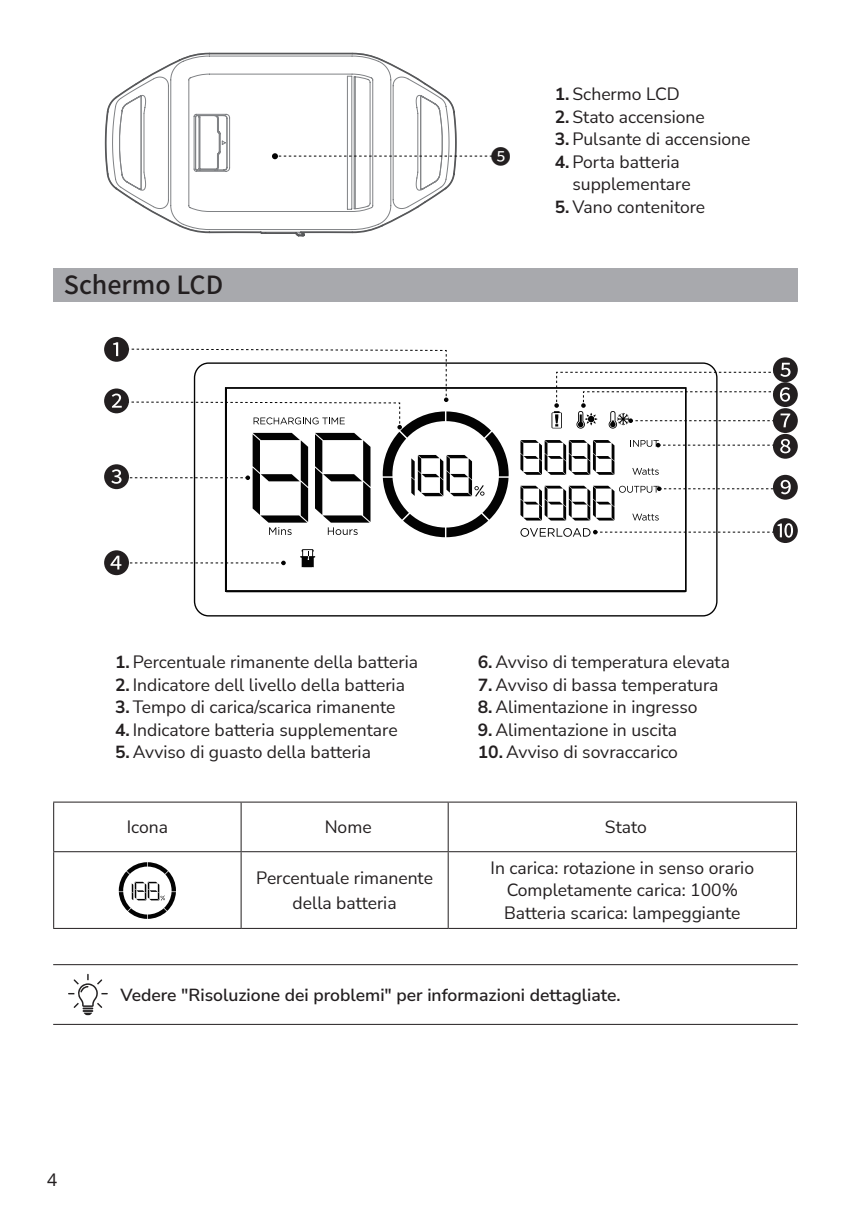
<style>
.page{position:relative;width:851px;height:1205px;background:#fff}
.page>*{position:absolute;margin:0;border:0;box-sizing:border-box;transform-origin:0 0}
.t1{font:500 25px "Noto Sans SC";color:#231f20}
.t2{font:20px "Noto Sans JP";color:#231f20}
.t3{font:17.5px/22.5px "Nunito Sans";color:#231f20;text-align:center}
.t4{font:600 17.5px "Nunito Sans";color:#231f20}
.t5{font:17.5px "Noto Sans";color:#231f20}
.s1{font-weight:700}
</style>
<div class="page">
<hr style="left:53px;top:801px;width:188px;height:1px;background:#231f20">
<hr style="left:53px;top:802px;width:1px;height:49px;background:#231f20">
<hr style="left:241px;top:801px;width:207px;height:1px;background:#231f20">
<hr style="left:240px;top:802px;width:1px;height:49px;background:#231f20">
<hr style="left:448px;top:801px;width:348px;height:1px;background:#231f20">
<hr style="left:447px;top:802px;width:1px;height:49px;background:#231f20">
<hr style="left:795px;top:802px;width:1px;height:49px;background:#231f20">
<hr style="left:53px;top:851px;width:188px;height:1px;background:#231f20">
<hr style="left:53px;top:852px;width:1px;height:76px;background:#231f20">
<hr style="left:241px;top:851px;width:207px;height:1px;background:#231f20">
<hr style="left:240px;top:852px;width:1px;height:76px;background:#231f20">
<hr style="left:448px;top:851px;width:348px;height:1px;background:#231f20">
<hr style="left:447px;top:852px;width:1px;height:76px;background:#231f20">
<hr style="left:795px;top:852px;width:1px;height:76px;background:#231f20">
<hr style="left:53px;top:928px;width:188px;height:1px;background:#231f20">
<hr style="left:241px;top:928px;width:207px;height:1px;background:#231f20">
<hr style="left:448px;top:928px;width:348px;height:1px;background:#231f20">
<svg style="left:119px;top:862px;width:57px;height:57px"></svg>
<div style="left:53px;top:268px;width:744px;height:33px;background:#a8a9ad"></div>
<svg style="left:68px;top:974px;width:40px;height:41px"></svg>
<hr style="left:53px;top:964px;width:744px;height:1px;background:#231f20">
<hr style="left:53px;top:1024px;width:744px;height:1px;background:#231f20">
<svg style="left:104px;top:98px;width:10px;height:90px"></svg>
<svg style="left:114px;top:52px;width:331px;height:182px"></svg>
<svg style="left:119px;top:96px;width:373px;height:108px"></svg>
<svg style="left:193px;top:362px;width:525px;height:255px"></svg>
<svg style="left:520px;top:357px;width:277px;height:186px"></svg>
<svg style="left:104px;top:337px;width:404px;height:200px"></svg>
<svg style="left:104px;top:550px;width:182px;height:25px"></svg>
<h1 class="t1" style="left:64px;top:271px;width:161px">Schermo LCD</h1>
<p class="t2" style="left:491px;top:145px;width:21px">❺</p>
<p class="t3" style="left:554px;top:84px;width:126px"><span class="s1">1.</span> Schermo LCD</p>
<p class="t3" style="left:554px;top:107px;width:151px"><span class="s1">2.</span> Stato accensione</p>
<p class="t3" style="left:554px;top:129px;width:197px"><span class="s1">3.</span> Pulsante di accensione</p>
<p class="t3" style="left:572px;top:152px;width:120px;text-align:left;text-indent:-18px"><span class="s1">4.</span> Porta batteria supplementare</p>
<p class="t3" style="left:554px;top:195px;width:152px"><span class="s1">5.</span> Vano contenitore</p>
<p class="t3" style="left:115px;top:652px;width:304px"><span class="s1">1.</span> Percentuale rimanente della batteria</p>
<p class="t3" style="left:115px;top:674px;width:291px"><span class="s1">2.</span> Indicatore dell livello della batteria</p>
<p class="t3" style="left:115px;top:697px;width:282px"><span class="s1">3.</span> Tempo di carica/scarica rimanente</p>
<p class="t3" style="left:115px;top:719px;width:284px"><span class="s1">4.</span> Indicatore batteria supplementare</p>
<p class="t3" style="left:115px;top:742px;width:257px"><span class="s1">5.</span> Avviso di guasto della batteria</p>
<p class="t3" style="left:477px;top:652px;width:254px"><span class="s1">6.</span> Avviso di temperatura elevata</p>
<p class="t3" style="left:477px;top:674px;width:242px"><span class="s1">7.</span> Avviso di bassa temperatura</p>
<p class="t3" style="left:477px;top:697px;width:221px"><span class="s1">8.</span> Alimentazione in ingresso</p>
<p class="t3" style="left:477px;top:719px;width:201px"><span class="s1">9.</span> Alimentazione in uscita</p>
<p class="t3" style="left:477px;top:742px;width:202px"><span class="s1">10.</span> Avviso di sovraccarico</p>
<p class="t3" style="left:127px;top:817px;width:43px">Icona</p>
<p class="t3" style="left:324px;top:817px;width:48px">Nome</p>
<p class="t3" style="left:605px;top:817px;width:43px">Stato</p>
<p class="t3" style="left:256px;top:866px;width:178px;line-height:25px">Percentuale rimanente della batteria</p>
<p class="t3" style="left:490px;top:856px;width:265px">In carica: rotazione in senso orario<br>Completamente carica: 100%<br>Batteria scarica: lampeggiante</p>
<p class="t4" style="left:120px;top:984px;width:501px">Vedere "Risoluzione dei problemi" per informazioni dettagliate.</p>
<p class="t5" style="left:47px;top:1169px;width:12px">4</p>
</div>
